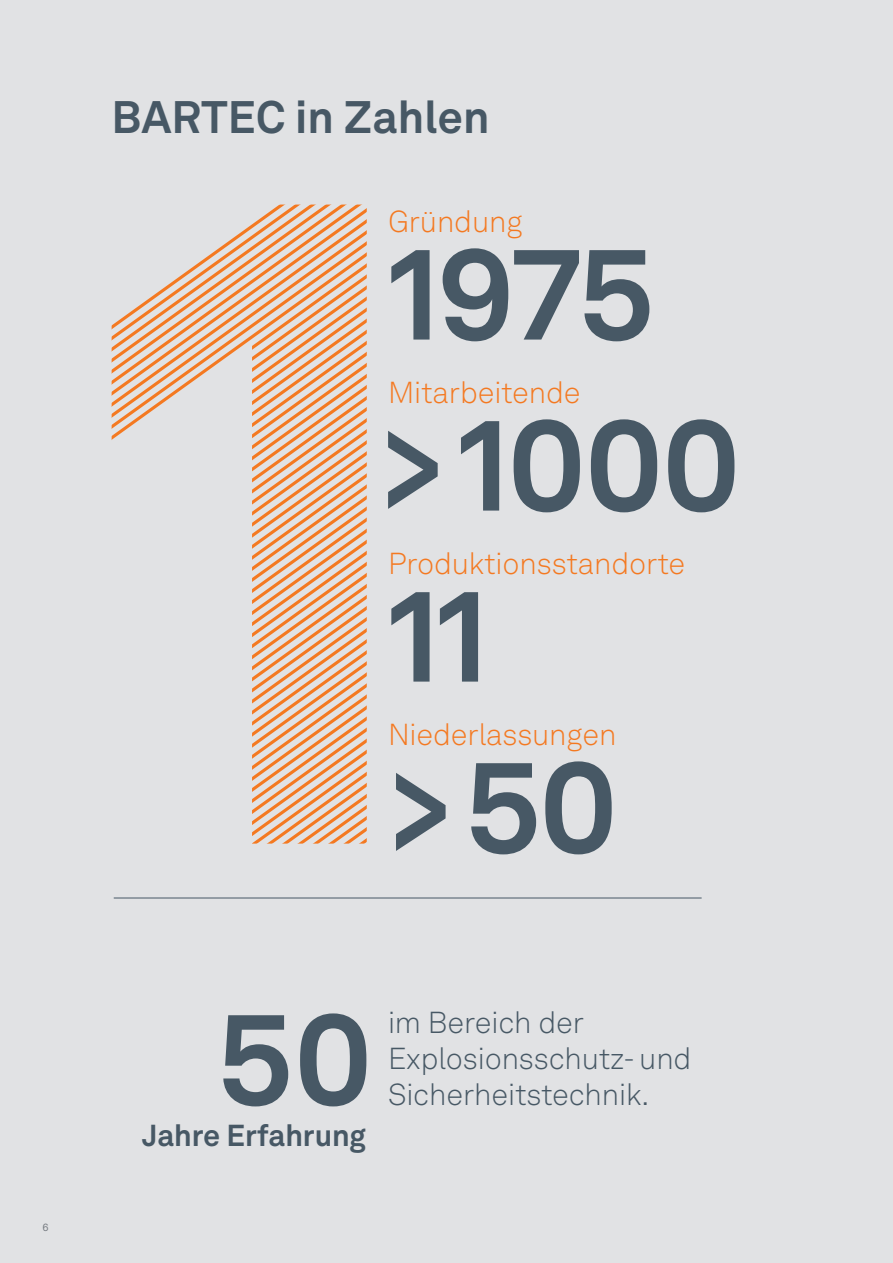
<style>
.page{position:relative;width:893px;height:1263px;background:#e1e2e4}
.page>*{position:absolute;margin:0;border:0;box-sizing:border-box;transform-origin:0 0}
.t1{font:700 129px "Akkurat LL";letter-spacing:-.02em;color:#475865}
.Überschrift_2___30_36{font:700 45px "Akkurat LL";color:#475865}
.Zitat_1___20_24{font:300 30px "Akkurat LL";letter-spacing:-.005em;color:#f47921}
.Zitat_1___20_24-2{font:300 30px/36px "Akkurat LL";letter-spacing:-.005em;color:#475865}
.Zitat_1___20_24-3{font:700 30px "Akkurat LL";letter-spacing:-.005em;color:#475865}
.t2{font:10.5px "Akkurat LL";color:#787d83}
</style>
<div class="page">
<svg style="left:266px;top:205px;width:101px;height:9px"></svg>
<svg style="left:251px;top:214px;width:116px;height:11px"></svg>
<svg style="left:236px;top:225px;width:131px;height:11px"></svg>
<svg style="left:219px;top:236px;width:148px;height:12px"></svg>
<svg style="left:204px;top:248px;width:163px;height:11px"></svg>
<svg style="left:189px;top:259px;width:178px;height:11px"></svg>
<svg style="left:173px;top:270px;width:194px;height:11px"></svg>
<svg style="left:158px;top:281px;width:209px;height:11px"></svg>
<svg style="left:143px;top:292px;width:224px;height:11px"></svg>
<svg style="left:127px;top:303px;width:240px;height:11px"></svg>
<svg style="left:112px;top:314px;width:255px;height:11px"></svg>
<svg style="left:112px;top:325px;width:255px;height:11px"></svg>
<svg style="left:112px;top:336px;width:255px;height:11px"></svg>
<svg style="left:112px;top:347px;width:255px;height:11px"></svg>
<svg style="left:112px;top:358px;width:255px;height:11px"></svg>
<svg style="left:112px;top:369px;width:255px;height:11px"></svg>
<svg style="left:112px;top:380px;width:255px;height:11px"></svg>
<svg style="left:112px;top:391px;width:255px;height:11px"></svg>
<svg style="left:112px;top:402px;width:255px;height:11px"></svg>
<svg style="left:112px;top:413px;width:255px;height:11px"></svg>
<svg style="left:112px;top:424px;width:255px;height:11px"></svg>
<svg style="left:112px;top:435px;width:255px;height:11px"></svg>
<svg style="left:252px;top:446px;width:115px;height:11px"></svg>
<svg style="left:252px;top:457px;width:115px;height:12px"></svg>
<svg style="left:252px;top:469px;width:115px;height:11px"></svg>
<svg style="left:252px;top:480px;width:115px;height:11px"></svg>
<svg style="left:252px;top:491px;width:115px;height:11px"></svg>
<svg style="left:252px;top:502px;width:115px;height:11px"></svg>
<svg style="left:252px;top:513px;width:115px;height:11px"></svg>
<svg style="left:252px;top:524px;width:115px;height:11px"></svg>
<svg style="left:252px;top:535px;width:115px;height:11px"></svg>
<svg style="left:252px;top:546px;width:115px;height:11px"></svg>
<svg style="left:252px;top:557px;width:115px;height:11px"></svg>
<svg style="left:252px;top:568px;width:115px;height:11px"></svg>
<svg style="left:252px;top:579px;width:115px;height:11px"></svg>
<svg style="left:252px;top:590px;width:115px;height:11px"></svg>
<svg style="left:252px;top:601px;width:115px;height:11px"></svg>
<svg style="left:252px;top:612px;width:115px;height:11px"></svg>
<svg style="left:252px;top:623px;width:115px;height:11px"></svg>
<svg style="left:252px;top:634px;width:115px;height:11px"></svg>
<svg style="left:252px;top:645px;width:115px;height:11px"></svg>
<svg style="left:252px;top:656px;width:115px;height:11px"></svg>
<svg style="left:252px;top:667px;width:115px;height:12px"></svg>
<svg style="left:252px;top:679px;width:115px;height:165px"></svg>
<hr style="left:114px;top:898px;width:588px;height:1px;background:#475865">
<p class="t2" style="left:43px;top:1219px;width:8px">6</p>
<p class="Überschrift_2___30_36" style="left:112px;top:82px;width:380px">BARTEC in Zahlen</p>
<p class="Zitat_1___20_24" style="left:388px;top:200px;width:136px">Gründung</p>
<p class="t1" style="left:388px;top:194px;width:268px">1975</p>
<p class="Zitat_1___20_24" style="left:388px;top:371px;width:194px">Mitarbeitende</p>
<p class="t1" style="left:380px;top:365px;width:362px">&gt; 1000</p>
<p class="Zitat_1___20_24" style="left:388px;top:542px;width:299px">Produktionsstandorte</p>
<p class="t1" style="left:388px;top:536px;width:102px">11</p>
<p class="Zitat_1___20_24" style="left:388px;top:713px;width:230px">Niederlassungen</p>
<p class="t1" style="left:388px;top:707px;width:232px">&gt;50</p>
<p class="t1" style="left:218px;top:959px;width:157px">50</p>
<p class="Zitat_1___20_24-3" style="left:142px;top:1112px;width:226px">Jahre Erfahrung</p>
<p class="Zitat_1___20_24-2" style="left:388px;top:1003px;width:305px">im Bereich der<br>Explosionsschutz- und<br>Sicherheitstechnik.</p>
</div>
